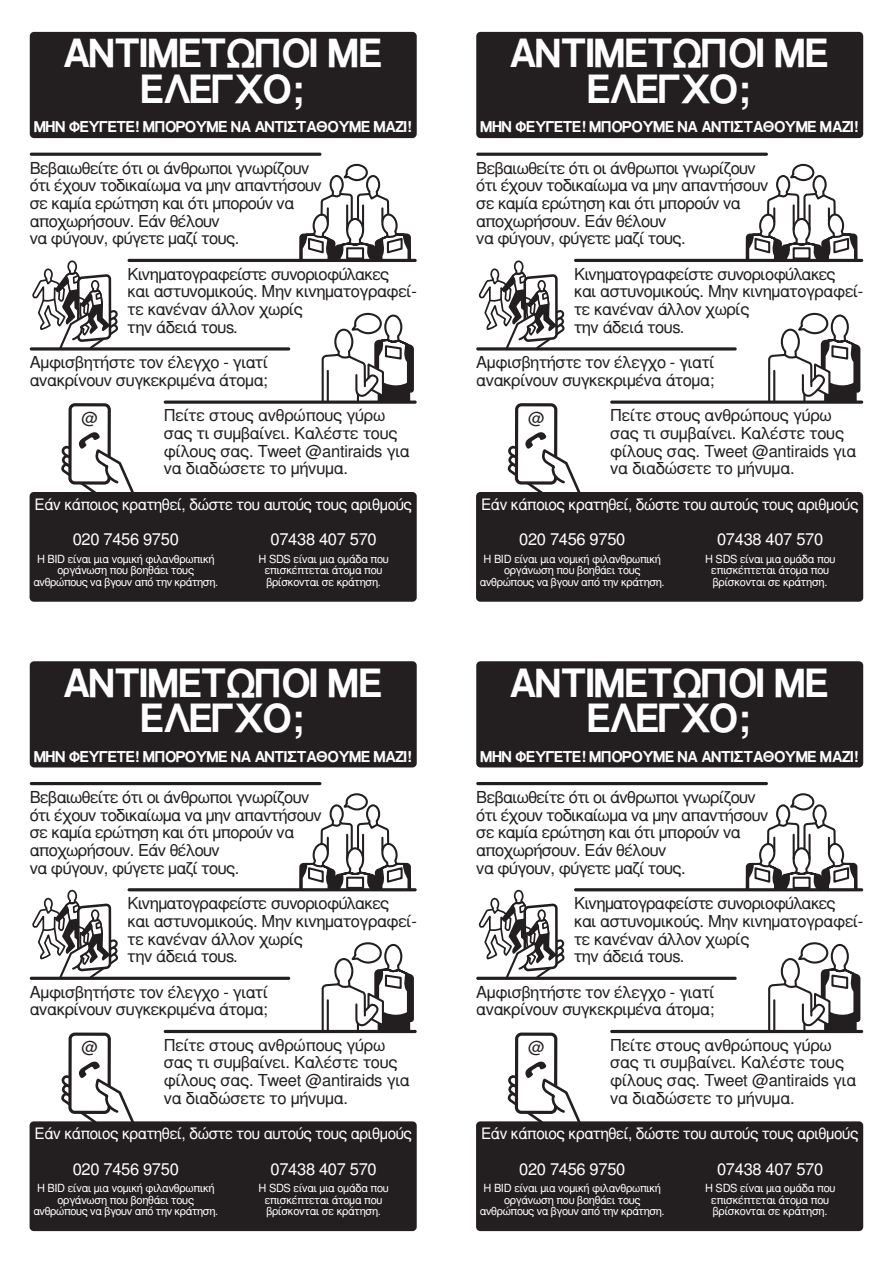
<style>
.page{position:relative;width:893px;height:1263px;background:#fff}
.page>*{position:absolute;margin:0;border:0;box-sizing:border-box;transform-origin:0 0}
.t1{font:700 39px/35.4px "Free Sans";color:#fff;text-align:center;scale:.96 1}
.t2{font:16.5px/17.7px "Free Sans";letter-spacing:-.02em;color:#231f20}
.t3{font:16.5px "Free Sans";letter-spacing:-.02em;color:#fff}
.t4{font:15.75px "Free Sans";letter-spacing:-.02em;color:#fff}
.t5{font:700 15px "Free Sans";letter-spacing:-.01em;color:#fff}
.t6{font:11.25px/11.4px "Free Sans";letter-spacing:-.02em;color:#fff;text-align:center}
</style>
<div class="page">
<div style="left:30px;top:32px;width:387px;height:106px;background:#231f20;border-radius:4px"></div>
<div style="left:68px;top:403px;width:43px;height:82px;border:3px solid #231f20;border-radius:5px"></div>
<div style="left:30px;top:492px;width:387px;height:110px;background:#231f20;border-radius:4px"></div>
<svg style="left:32px;top:260px;width:86px;height:87px"></svg>
<svg style="left:321px;top:312px;width:93px;height:88px"></svg>
<svg style="left:299px;top:163px;width:112px;height:96px"></svg>
<hr style="left:128px;top:259px;width:289px;height:3px;background:#231f20;border-radius:2px">
<hr style="left:30px;top:347px;width:260px;height:3px;background:#231f20;border-radius:2px">
<hr style="left:30px;top:153px;width:291px;height:3px;background:#231f20;border-radius:2px">
<svg style="left:164px;top:400px;width:253px;height:4px"></svg>
<svg style="left:61px;top:432px;width:73px;height:60px"></svg>
<div style="left:476px;top:32px;width:387px;height:106px;background:#231f20;border-radius:4px"></div>
<div style="left:515px;top:403px;width:42px;height:82px;border:3px solid #231f20;border-radius:5px"></div>
<div style="left:476px;top:492px;width:387px;height:110px;background:#231f20;border-radius:4px"></div>
<svg style="left:478px;top:260px;width:87px;height:87px"></svg>
<svg style="left:768px;top:312px;width:93px;height:88px"></svg>
<svg style="left:745px;top:163px;width:113px;height:96px"></svg>
<hr style="left:574px;top:259px;width:289px;height:3px;background:#231f20;border-radius:2px">
<hr style="left:476px;top:347px;width:261px;height:3px;background:#231f20;border-radius:2px">
<hr style="left:476px;top:153px;width:292px;height:3px;background:#231f20;border-radius:2px">
<svg style="left:610px;top:400px;width:253px;height:4px"></svg>
<svg style="left:508px;top:432px;width:73px;height:60px"></svg>
<div style="left:30px;top:661px;width:387px;height:106px;background:#231f20;border-radius:4px"></div>
<div style="left:68px;top:1032px;width:43px;height:82px;border:3px solid #231f20;border-radius:5px"></div>
<div style="left:30px;top:1121px;width:387px;height:110px;background:#231f20;border-radius:4px"></div>
<svg style="left:32px;top:889px;width:86px;height:88px"></svg>
<svg style="left:321px;top:942px;width:93px;height:88px"></svg>
<svg style="left:299px;top:793px;width:112px;height:95px"></svg>
<hr style="left:128px;top:888px;width:289px;height:3px;background:#231f20;border-radius:2px">
<hr style="left:30px;top:977px;width:260px;height:3px;background:#231f20;border-radius:2px">
<hr style="left:30px;top:782px;width:291px;height:3px;background:#231f20;border-radius:2px">
<hr style="left:164px;top:1030px;width:253px;height:3px;background:#231f20;border-radius:2px">
<svg style="left:61px;top:1061px;width:74px;height:61px"></svg>
<div style="left:476px;top:661px;width:387px;height:106px;background:#231f20;border-radius:4px"></div>
<div style="left:515px;top:1032px;width:42px;height:82px;border:3px solid #231f20;border-radius:5px"></div>
<div style="left:476px;top:1121px;width:387px;height:110px;background:#231f20;border-radius:4px"></div>
<svg style="left:478px;top:889px;width:87px;height:88px"></svg>
<svg style="left:767px;top:942px;width:94px;height:88px"></svg>
<svg style="left:745px;top:793px;width:113px;height:95px"></svg>
<hr style="left:574px;top:888px;width:289px;height:3px;background:#231f20;border-radius:2px">
<hr style="left:476px;top:977px;width:261px;height:3px;background:#231f20;border-radius:2px">
<hr style="left:476px;top:782px;width:292px;height:3px;background:#231f20;border-radius:2px">
<hr style="left:610px;top:1030px;width:253px;height:3px;background:#231f20;border-radius:2px">
<svg style="left:508px;top:1061px;width:73px;height:61px"></svg>
<p class="t1" style="left:64px;top:38px;width:333px">ΑΝΤΙΜΕΤΩΠΟΙ ΜΕ<br>ΕΛΕΓΧΟ;</p>
<p class="t5" style="left:34px;top:116px;width:379px">ΜΗΝ ΦΕΥΓΕΤΕ! ΜΠΟΡΟΥΜΕ ΝΑ ΑΝΤΙΣΤΑΘΟΥΜΕ ΜΑΖΙ!</p>
<p class="t2" style="left:30px;top:160px;width:294px">Βεβαιωθείτε ότι οι άνθρωποι γνωρίζουν ότι έχουν τοδικαίωμα να μην απαντήσουν σε καμία ερώτηση και ότι μπορούν να αποχωρήσουν. Εάν θέλουν<br>να φύγουν, φύγετε μαζί τους.</p>
<p class="t2" style="left:128px;top:266px;width:291px">Κινηματογραφείστε συνοριοφύλακες<br>και αστυνομικούς. Μην κινηματογραφεί&shy;τε κανέναν άλλον χωρίς<br>την άδειά τουs.</p>
<p class="t2" style="left:30px;top:355px;width:240px">Αμφισβητήστε τον έλεγχο - γιατί ανακρίνουν συγκεκριμένα άτομα;</p>
<p class="t2" style="left:164px;top:408px;width:248px">Πείτε στους ανθρώπους γύρω σας τι συμβαίνει. Καλέστε τους φίλους σας. Tweet @antiraids για να διαδώσετε το μήνυμα.</p>
<p class="t4" style="left:35px;top:493px;width:379px">Εάν κάποιος κρατηθεί, δώστε του αυτούς τους αριθμούς</p>
<p class="t3" style="left:73px;top:528px;width:108px">020 7456 9750</p>
<p class="t3" style="left:271px;top:528px;width:108px">07438 407 570</p>
<p class="t6" style="left:33px;top:554px;width:186px">Η BID είναι μια νομική φιλανθρωπική οργάνωση που βοηθάει τους ανθρώπους να βγουν από την κράτηση.</p>
<p class="t6" style="left:258px;top:554px;width:132px">Η SDS είναι μια ομάδα που επισκέπτεται άτομα που βρίσκονται σε κράτηση.</p>
<p class="t1" style="left:64px;top:667px;width:333px">ΑΝΤΙΜΕΤΩΠΟΙ ΜΕ<br>ΕΛΕΓΧΟ;</p>
<p class="t5" style="left:34px;top:746px;width:379px">ΜΗΝ ΦΕΥΓΕΤΕ! ΜΠΟΡΟΥΜΕ ΝΑ ΑΝΤΙΣΤΑΘΟΥΜΕ ΜΑΖΙ!</p>
<p class="t2" style="left:30px;top:789px;width:294px">Βεβαιωθείτε ότι οι άνθρωποι γνωρίζουν ότι έχουν τοδικαίωμα να μην απαντήσουν σε καμία ερώτηση και ότι μπορούν να αποχωρήσουν. Εάν θέλουν<br>να φύγουν, φύγετε μαζί τους.</p>
<p class="t2" style="left:128px;top:895px;width:291px">Κινηματογραφείστε συνοριοφύλακες<br>και αστυνομικούς. Μην κινηματογραφεί&shy;τε κανέναν άλλον χωρίς<br>την άδειά τουs.</p>
<p class="t2" style="left:30px;top:984px;width:240px">Αμφισβητήστε τον έλεγχο - γιατί ανακρίνουν συγκεκριμένα άτομα;</p>
<p class="t2" style="left:164px;top:1037px;width:248px">Πείτε στους ανθρώπους γύρω σας τι συμβαίνει. Καλέστε τους φίλους σας. Tweet @antiraids για να διαδώσετε το μήνυμα.</p>
<p class="t4" style="left:35px;top:1123px;width:379px">Εάν κάποιος κρατηθεί, δώστε του αυτούς τους αριθμούς</p>
<p class="t3" style="left:73px;top:1157px;width:108px">020 7456 9750</p>
<p class="t3" style="left:271px;top:1157px;width:108px">07438 407 570</p>
<p class="t6" style="left:33px;top:1183px;width:186px">Η BID είναι μια νομική φιλανθρωπική οργάνωση που βοηθάει τους ανθρώπους να βγουν από την κράτηση.</p>
<p class="t6" style="left:258px;top:1183px;width:132px">Η SDS είναι μια ομάδα που επισκέπτεται άτομα που βρίσκονται σε κράτηση.</p>
<p class="t1" style="left:511px;top:38px;width:333px">ΑΝΤΙΜΕΤΩΠΟΙ ΜΕ<br>ΕΛΕΓΧΟ;</p>
<p class="t5" style="left:481px;top:116px;width:379px">ΜΗΝ ΦΕΥΓΕΤΕ! ΜΠΟΡΟΥΜΕ ΝΑ ΑΝΤΙΣΤΑΘΟΥΜΕ ΜΑΖΙ!</p>
<p class="t2" style="left:476px;top:160px;width:294px">Βεβαιωθείτε ότι οι άνθρωποι γνωρίζουν ότι έχουν τοδικαίωμα να μην απαντήσουν σε καμία ερώτηση και ότι μπορούν να αποχωρήσουν. Εάν θέλουν<br>να φύγουν, φύγετε μαζί τους.</p>
<p class="t2" style="left:574px;top:266px;width:291px">Κινηματογραφείστε συνοριοφύλακες<br>και αστυνομικούς. Μην κινηματογραφεί&shy;τε κανέναν άλλον χωρίς<br>την άδειά τουs.</p>
<p class="t2" style="left:476px;top:355px;width:240px">Αμφισβητήστε τον έλεγχο - γιατί ανακρίνουν συγκεκριμένα άτομα;</p>
<p class="t2" style="left:610px;top:408px;width:248px">Πείτε στους ανθρώπους γύρω σας τι συμβαίνει. Καλέστε τους φίλους σας. Tweet @antiraids για να διαδώσετε το μήνυμα.</p>
<p class="t4" style="left:481px;top:493px;width:379px">Εάν κάποιος κρατηθεί, δώστε του αυτούς τους αριθμούς</p>
<p class="t3" style="left:519px;top:528px;width:108px">020 7456 9750</p>
<p class="t3" style="left:717px;top:528px;width:108px">07438 407 570</p>
<p class="t6" style="left:480px;top:554px;width:186px">Η BID είναι μια νομική φιλανθρωπική οργάνωση που βοηθάει τους ανθρώπους να βγουν από την κράτηση.</p>
<p class="t6" style="left:705px;top:554px;width:132px">Η SDS είναι μια ομάδα που επισκέπτεται άτομα που βρίσκονται σε κράτηση.</p>
<p class="t1" style="left:511px;top:667px;width:333px">ΑΝΤΙΜΕΤΩΠΟΙ ΜΕ<br>ΕΛΕΓΧΟ;</p>
<p class="t5" style="left:481px;top:746px;width:379px">ΜΗΝ ΦΕΥΓΕΤΕ! ΜΠΟΡΟΥΜΕ ΝΑ ΑΝΤΙΣΤΑΘΟΥΜΕ ΜΑΖΙ!</p>
<p class="t2" style="left:476px;top:789px;width:294px">Βεβαιωθείτε ότι οι άνθρωποι γνωρίζουν ότι έχουν τοδικαίωμα να μην απαντήσουν σε καμία ερώτηση και ότι μπορούν να αποχωρήσουν. Εάν θέλουν<br>να φύγουν, φύγετε μαζί τους.</p>
<p class="t2" style="left:574px;top:895px;width:291px">Κινηματογραφείστε συνοριοφύλακες<br>και αστυνομικούς. Μην κινηματογραφεί&shy;τε κανέναν άλλον χωρίς<br>την άδειά τουs.</p>
<p class="t2" style="left:476px;top:984px;width:240px">Αμφισβητήστε τον έλεγχο - γιατί ανακρίνουν συγκεκριμένα άτομα;</p>
<p class="t2" style="left:610px;top:1037px;width:248px">Πείτε στους ανθρώπους γύρω σας τι συμβαίνει. Καλέστε τους φίλους σας. Tweet @antiraids για να διαδώσετε το μήνυμα.</p>
<p class="t4" style="left:481px;top:1123px;width:379px">Εάν κάποιος κρατηθεί, δώστε του αυτούς τους αριθμούς</p>
<p class="t3" style="left:519px;top:1157px;width:108px">020 7456 9750</p>
<p class="t3" style="left:717px;top:1157px;width:108px">07438 407 570</p>
<p class="t6" style="left:480px;top:1183px;width:186px">Η BID είναι μια νομική φιλανθρωπική οργάνωση που βοηθάει τους ανθρώπους να βγουν από την κράτηση.</p>
<p class="t6" style="left:705px;top:1183px;width:132px">Η SDS είναι μια ομάδα που επισκέπτεται άτομα που βρίσκονται σε κράτηση.</p>
</div>
